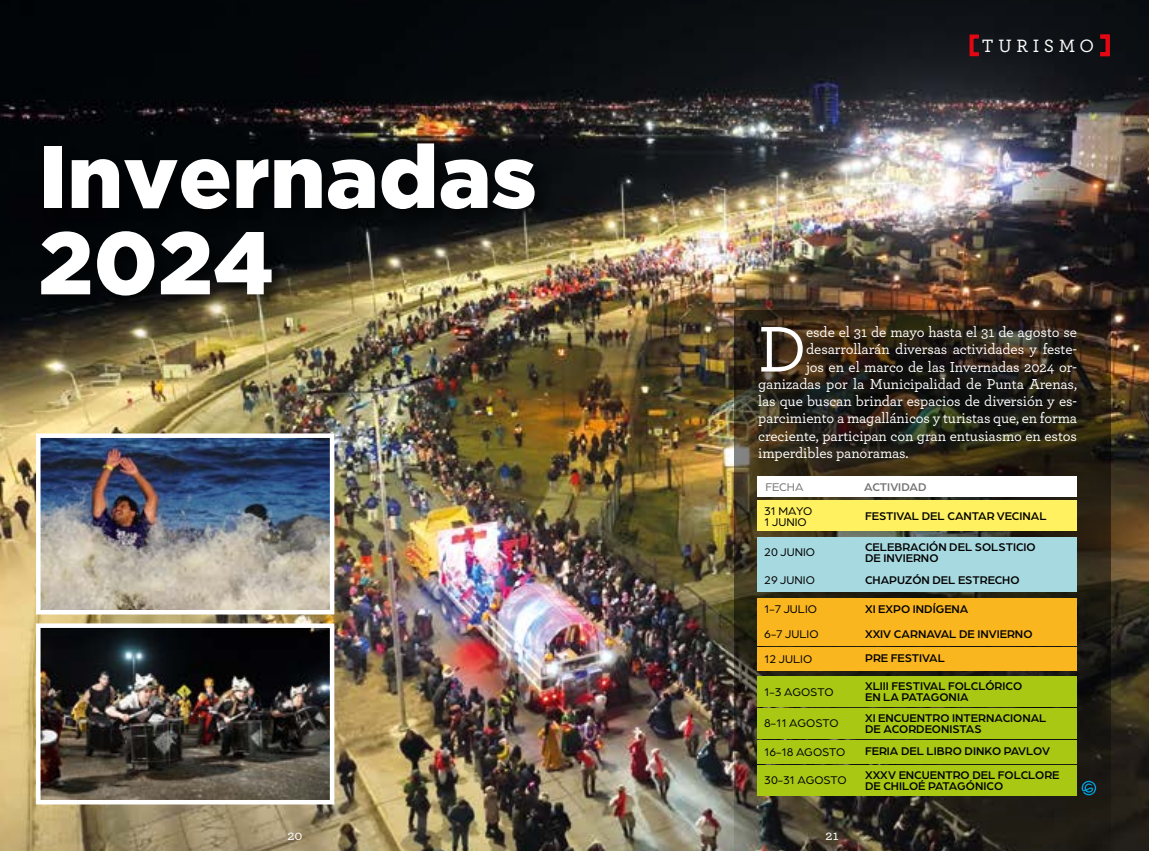
<style>
.page{position:relative;width:1149px;height:851px;background:#fff}
.page>*{position:absolute;margin:0;border:0;box-sizing:border-box;transform-origin:0 0}
.t1{font:900 88.35px/86.2px "Gotham";color:#fff}
.t2{font:500 67.65px "Archer";color:#fff}
.t3{font:500 18.75px "Archer";letter-spacing:.245em;color:#fff}
.t4{font:500 15.15px "Archer";letter-spacing:-.005em;color:#fff}
.t5{font:500 14.4px "Archer";color:#fff}
.t6{font:500 11.85px/10.9px "Arboria";color:#000}
.t7{font:11.85px/10.9px "Arboria";color:#000}
.t8{font:500 11.85px "Arboria";color:#727271}
.t9{font:11.85px "Arboria";color:#727271}
</style>
<div class="page">
<img style="left:0;top:0;width:1148px;height:850px">
<svg style="left:733px;top:310px;width:377px;height:540px;background:#2f281b"></svg>
<div style="left:969px;top:35px;width:11px;height:21px;border:4px solid #e30613"></div>
<div style="left:1097px;top:35px;width:12px;height:21px;border:4px solid #e30613"></div>
<div style="left:39px;top:142px;width:516px;height:173px;background:#000;opacity:.53"></div>
<svg style="left:1081px;top:780px;width:14px;height:15px"></svg>
<img style="left:41px;top:628px;width:288px;height:171px">
<div style="left:36px;top:623px;width:298px;height:181px;border:4px solid #fff"></div>
<img style="left:41px;top:438px;width:288px;height:171px">
<div style="left:36px;top:433px;width:298px;height:181px;border:4px solid #fff"></div>
<div style="left:757px;top:500px;width:319px;height:31px;background:#fff15f"></div>
<div style="left:757px;top:476px;width:319px;height:20px;background:#fff"></div>
<div style="left:757px;top:536px;width:319px;height:31px;background:#a7d9e0"></div>
<div style="left:757px;top:676px;width:319px;height:31px;background:#a8c813"></div>
<div style="left:757px;top:765px;width:319px;height:30px;background:#a8c813"></div>
<div style="left:757px;top:708px;width:319px;height:31px;background:#a8c813"></div>
<div style="left:757px;top:568px;width:319px;height:24px;background:#a7d9e0"></div>
<div style="left:757px;top:597px;width:319px;height:24px;background:#fab61f"></div>
<div style="left:757px;top:740px;width:319px;height:24px;background:#a8c813"></div>
<div style="left:757px;top:622px;width:319px;height:24px;background:#fab61f"></div>
<div style="left:757px;top:647px;width:319px;height:24px;background:#fab61f"></div>
<h1 class="t1" style="left:38px;top:131px;width:500px">Invernadas<br>2024</h1>
<p class="t3" style="left:981px;top:32px;width:114px">TURISMO</p>
<h2 class="t2" style="left:758px;top:300px;width:50px">D</h2>
<p class="t4" style="left:805px;top:321px;width:272px">esde el 31 de mayo hasta el 31 de agosto se</p>
<p class="t4" style="left:805px;top:338px;width:272px">desarrollarán diversas actividades y feste-</p>
<p class="t4" style="left:805px;top:355px;width:272px">jos en el marco de las Invernadas 2024 or-</p>
<p class="t4" style="left:758px;top:373px;width:320px">ganizadas por la Municipalidad de Punta Arenas,</p>
<p class="t4" style="left:758px;top:390px;width:320px">las que buscan brindar espacios de diversión y es-</p>
<p class="t4" style="left:758px;top:407px;width:320px">parcimiento a magallánicos y turistas que, en forma</p>
<p class="t4" style="left:758px;top:424px;width:320px">creciente, participan con gran entusiasmo en estos</p>
<p class="t4" style="left:758px;top:442px;width:152px">imperdibles panoramas.</p>
<p class="t9" style="left:765px;top:479px;width:39px">FECHA</p>
<p class="t8" style="left:863px;top:479px;width:64px">ACTIVIDAD</p>
<p class="t7" style="left:764px;top:504px;width:50px">31 MAYO<br>1 JUNIO</p>
<p class="t6" style="left:864px;top:509px;width:183px">FESTIVAL DEL CANTAR VECINAL</p>
<p class="t7" style="left:764px;top:546px;width:52px">20 JUNIO</p>
<p class="t6" style="left:864px;top:540px;width:172px">CELEBRACIÓN DEL SOLSTICIO<br>DE INVIERNO</p>
<p class="t7" style="left:764px;top:574px;width:52px">29 JUNIO</p>
<p class="t6" style="left:864px;top:573px;width:156px">CHAPUZÓN DEL ESTRECHO</p>
<p class="t7" style="left:764px;top:603px;width:54px">1-7 JULIO</p>
<p class="t6" style="left:864px;top:602px;width:105px">XI EXPO INDÍGENA</p>
<p class="t7" style="left:764px;top:628px;width:56px">6-7 JULIO</p>
<p class="t6" style="left:864px;top:627px;width:169px">XXIV CARNAVAL DE INVIERNO</p>
<p class="t7" style="left:764px;top:653px;width:49px">12 JULIO</p>
<p class="t6" style="left:864px;top:652px;width:81px">PRE FESTIVAL</p>
<p class="t7" style="left:764px;top:685px;width:71px">1-3 AGOSTO</p>
<p class="t6" style="left:864px;top:680px;width:159px">XLIII FESTIVAL FOLCLÓRICO<br>EN LA PATAGONIA</p>
<p class="t7" style="left:764px;top:717px;width:76px">8-11 AGOSTO</p>
<p class="t6" style="left:864px;top:712px;width:183px">XI ENCUENTRO INTERNACIONAL<br>DE ACORDEONISTAS</p>
<p class="t7" style="left:764px;top:745px;width:83px">16-18 AGOSTO</p>
<p class="t6" style="left:864px;top:745px;width:186px">FERIA DEL LIBRO DINKO PAVLOV</p>
<p class="t7" style="left:764px;top:774px;width:84px">30-31 AGOSTO</p>
<p class="t6" style="left:864px;top:768px;width:196px">XXXV ENCUENTRO DEL FOLCLORE<br>DE CHILOÉ PATAGÓNICO</p>
<p class="t5" style="left:287px;top:825px;width:17px">20</p>
<p class="t5" style="left:825px;top:825px;width:15px">21</p>
</div>
